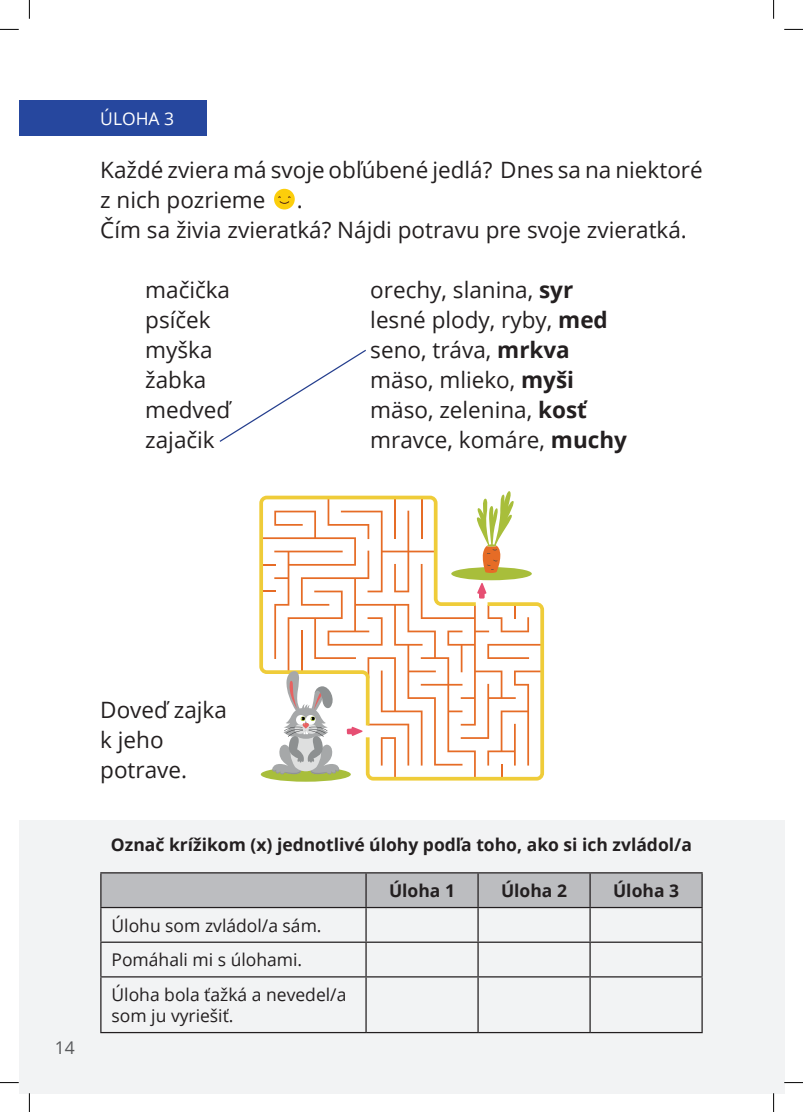
<style>
.page{position:relative;width:803px;height:1112px;background:#fff}
.page>*{position:absolute;margin:0;border:0;box-sizing:border-box;transform-origin:0 0}
.t1{font:22.5px/30px "Open Sans";color:#231f20}
.t2{font:17.5px/34.6px "Open Sans";color:#231f20}
.t3{font:700 17.5px "Open Sans";color:#231f20}
.t4{font:17.5px "Open Sans";color:#fff}
.t5{font:17.5px "Open Sans";color:#57585a}
.s1{font-weight:700}
</style>
<div class="page">
<div style="left:261px;top:766px;width:90px;height:15px;background:#a8be3b;border-radius:50%"></div>
<svg style="left:262px;top:491px;width:282px;height:289px"></svg>
<svg style="left:274px;top:188px;width:21px;height:22px"></svg>
<div style="left:274px;top:189px;width:21px;height:20px;background:#fcce0b;border-radius:50%"></div>
<svg style="left:278px;top:196px;width:13px;height:8px"></svg>
<div style="left:19px;top:100px;width:188px;height:36px;background:#26479e"></div>
<svg style="left:219px;top:349px;width:147px;height:93px"></svg>
<div style="left:19px;top:819px;width:765px;height:273px;background:#f2f3f4"></div>
<div style="left:101px;top:873px;width:600px;height:33px;background:#bcbdc0"></div>
<hr style="left:100px;top:872px;width:266px;height:1px;background:#231f20">
<hr style="left:100px;top:873px;width:1px;height:33px;background:#231f20">
<hr style="left:366px;top:872px;width:112px;height:1px;background:#231f20">
<hr style="left:365px;top:873px;width:2px;height:33px;background:#231f20">
<hr style="left:478px;top:872px;width:112px;height:1px;background:#231f20">
<hr style="left:477px;top:873px;width:2px;height:33px;background:#231f20">
<hr style="left:590px;top:872px;width:113px;height:1px;background:#231f20">
<hr style="left:589px;top:873px;width:2px;height:33px;background:#231f20">
<hr style="left:701px;top:873px;width:2px;height:33px;background:#231f20">
<hr style="left:100px;top:906px;width:266px;height:1px;background:#231f20">
<hr style="left:100px;top:907px;width:1px;height:34px;background:#231f20">
<hr style="left:366px;top:906px;width:112px;height:1px;background:#231f20">
<hr style="left:365px;top:907px;width:2px;height:34px;background:#231f20">
<hr style="left:478px;top:906px;width:112px;height:1px;background:#231f20">
<hr style="left:477px;top:907px;width:2px;height:34px;background:#231f20">
<hr style="left:590px;top:906px;width:113px;height:1px;background:#231f20">
<hr style="left:589px;top:907px;width:2px;height:34px;background:#231f20">
<hr style="left:701px;top:907px;width:2px;height:34px;background:#231f20">
<hr style="left:100px;top:941px;width:266px;height:1px;background:#231f20">
<hr style="left:100px;top:942px;width:1px;height:33px;background:#231f20">
<hr style="left:366px;top:941px;width:112px;height:1px;background:#231f20">
<hr style="left:365px;top:942px;width:2px;height:33px;background:#231f20">
<hr style="left:478px;top:941px;width:112px;height:1px;background:#231f20">
<hr style="left:477px;top:942px;width:2px;height:33px;background:#231f20">
<hr style="left:590px;top:941px;width:113px;height:1px;background:#231f20">
<hr style="left:589px;top:942px;width:2px;height:33px;background:#231f20">
<hr style="left:701px;top:942px;width:2px;height:33px;background:#231f20">
<hr style="left:100px;top:975px;width:266px;height:2px;background:#231f20">
<hr style="left:100px;top:977px;width:1px;height:54px;background:#231f20">
<hr style="left:366px;top:975px;width:112px;height:2px;background:#231f20">
<hr style="left:365px;top:977px;width:2px;height:54px;background:#231f20">
<hr style="left:478px;top:975px;width:112px;height:2px;background:#231f20">
<hr style="left:477px;top:977px;width:2px;height:54px;background:#231f20">
<hr style="left:590px;top:975px;width:113px;height:2px;background:#231f20">
<hr style="left:589px;top:977px;width:2px;height:54px;background:#231f20">
<hr style="left:701px;top:977px;width:2px;height:54px;background:#231f20">
<hr style="left:100px;top:1031px;width:266px;height:1px;background:#231f20">
<hr style="left:366px;top:1031px;width:112px;height:1px;background:#231f20">
<hr style="left:478px;top:1031px;width:112px;height:1px;background:#231f20">
<hr style="left:590px;top:1031px;width:113px;height:1px;background:#231f20">
<svg style="left:0;top:29px;width:19px;height:1px"></svg>
<svg style="left:784px;top:29px;width:19px;height:1px"></svg>
<svg style="left:0;top:1082px;width:19px;height:1px"></svg>
<svg style="left:784px;top:1081px;width:19px;height:2px"></svg>
<svg style="left:29px;top:0;width:1px;height:19px"></svg>
<svg style="left:29px;top:1092px;width:1px;height:19px"></svg>
<svg style="left:773px;top:0;width:1px;height:19px"></svg>
<svg style="left:773px;top:1092px;width:1px;height:19px"></svg>
<p class="t4" style="left:100px;top:106px;width:76px">ÚLOHA 3</p>
<p class="t1" style="left:100px;top:154px;width:604px">Každé zviera má svoje obľúbené jedlá? Dnes sa na niektoré z nich pozrieme</p>
<p class="t1" style="left:100px;top:184px;width:588px;text-indent:197px">.<br>Čím sa živia zvieratká? Nájdi potravu pre svoje zvieratká.</p>
<p class="t1" style="left:145px;top:274px;width:86px">mačička</p>
<p class="t1" style="left:370px;top:274px;width:204px">orechy, slanina, <span class="s1">syr</span></p>
<p class="t1" style="left:145px;top:304px;width:67px">psíček</p>
<p class="t1" style="left:370px;top:304px;width:239px">lesné plody, ryby, <span class="s1">med</span></p>
<p class="t1" style="left:145px;top:334px;width:69px">myška</p>
<p class="t1" style="left:370px;top:334px;width:201px">seno, tráva, <span class="s1">mrkva</span></p>
<p class="t1" style="left:145px;top:364px;width:63px">žabka</p>
<p class="t1" style="left:370px;top:364px;width:205px">mäso, mlieko, <span class="s1">myši</span></p>
<p class="t1" style="left:145px;top:394px;width:87px">medveď</p>
<p class="t1" style="left:370px;top:394px;width:218px">mäso, zelenina, <span class="s1">kosť</span></p>
<p class="t1" style="left:145px;top:424px;width:71px">zajačik</p>
<p class="t1" style="left:370px;top:424px;width:258px">mravce, komáre, <span class="s1">muchy</span></p>
<p class="t5" style="left:55px;top:1034px;width:22px">14</p>
<p class="t1" style="left:100px;top:694px;width:128px">Doveď zajka k jeho potrave.</p>
<p class="t3" style="left:111px;top:832px;width:582px">Označ krížikom (x) jednotlivé úlohy podľa toho, ako si ich zvládol/a</p>
<p class="t2" style="left:112px;top:907px;width:236px">Úlohu som zvládol/a sám.<br>Pomáhali mi s úlohami.<br>Úloha bola ťažká a nevedel/a</p>
<p class="t2" style="left:112px;top:997px;width:124px">som ju vyriešiť.</p>
<p class="t3" style="left:389px;top:877px;width:68px">Úloha 1</p>
<p class="t3" style="left:501px;top:877px;width:68px">Úloha 2</p>
<p class="t3" style="left:613px;top:877px;width:68px">Úloha 3</p>
</div>
